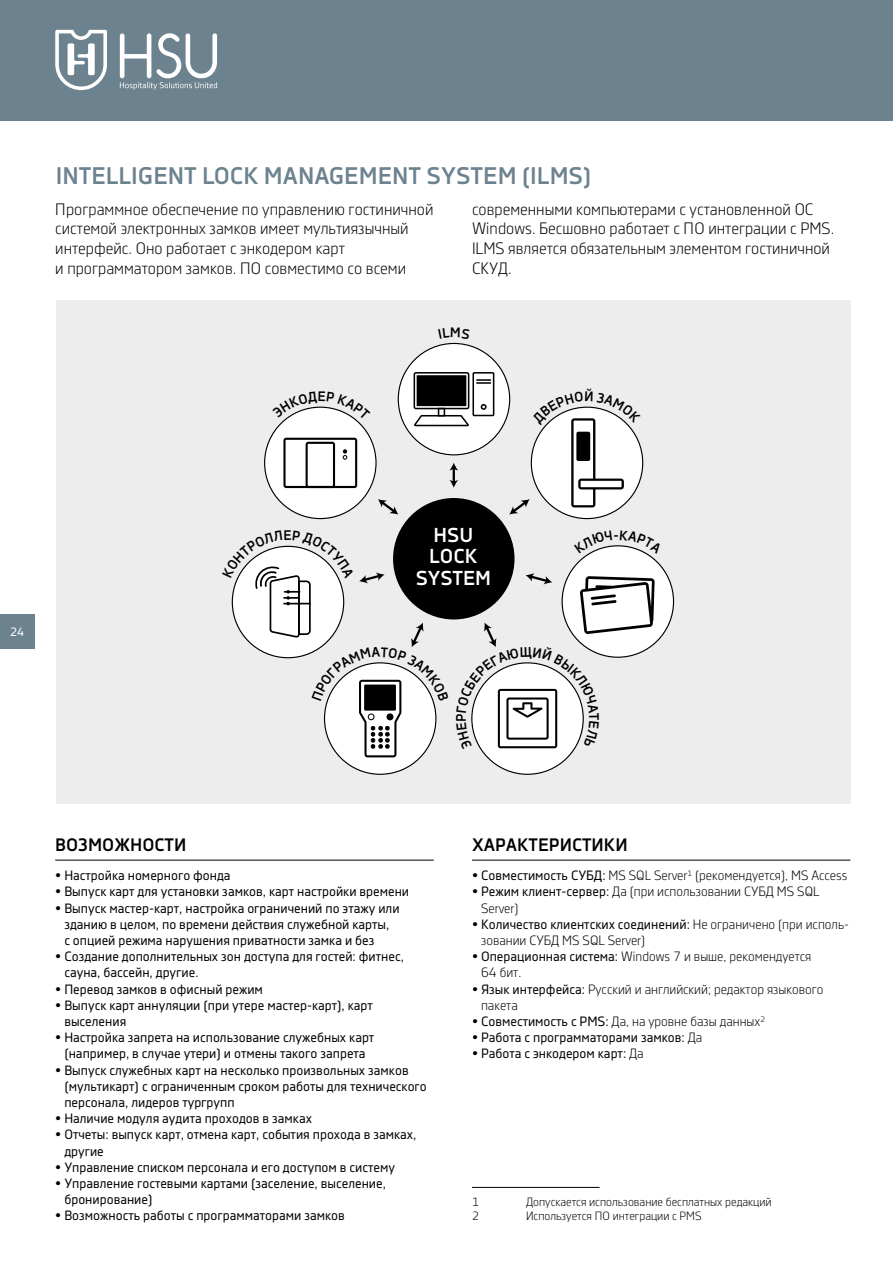
<style>
.page{position:relative;width:893px;height:1263px;background:#fff}
.page>*{position:absolute;margin:0;border:0;box-sizing:border-box;transform-origin:0 0}
.t1{font:700 24px "Decima Nova Pro";color:#6d828f}
.t2{font:700 20.1px/21.6px "Decima Nova Pro";color:#fff;text-align:center}
.t3{font:700 18px "Decima Nova Pro";color:#000}
.t4{font:16.5px/19.8px "Decima Nova Pro Lt";color:#000}
.t5{font:13.5px/16.2px "Decima Nova Pro";color:#000}
.t6{font:13.5px/16.2px "Decima Nova Pro Lt";color:#000}
.t7{font:12px "Decima Nova Pro Lt";color:#000}
.t8{font:12px "Decima Nova Pro";color:#fff}
.s1{font-family:"Decima Nova Pro"}
.s2{font-family:"Decima Nova Pro Lt"}
</style>
<div class="page">
<div style="left:0;top:614px;width:34px;height:34px;background:#6d828f"></div>
<div style="left:0;top:0;width:893px;height:121px;background:#6d828f"></div>
<div style="left:56px;top:300px;width:794px;height:504px;background:#ededed"></div>
<div style="left:393px;top:498px;width:121px;height:121px;background:#000;border-radius:50%"></div>
<div style="left:472px;top:663px;width:111px;height:111px;background:#fff;border-radius:50%"></div>
<div style="left:324px;top:663px;width:112px;height:111px;background:#fff;border-radius:50%"></div>
<div style="left:398px;top:343px;width:112px;height:112px;background:#fff;border-radius:50%"></div>
<div style="left:265px;top:407px;width:111px;height:112px;background:#fff;border-radius:50%"></div>
<svg style="left:414px;top:372px;width:80px;height:54px"></svg>
<svg style="left:283px;top:438px;width:74px;height:50px"></svg>
<div style="left:562px;top:546px;width:111px;height:111px;background:#fff;border-radius:50%"></div>
<svg style="left:378px;top:499px;width:20px;height:15px"></svg>
<svg style="left:449px;top:463px;width:9px;height:25px"></svg>
<hr style="left:55px;top:860px;width:379px;height:1px;background:#000">
<hr style="left:472px;top:860px;width:378px;height:1px;background:#000">
<hr style="left:472px;top:1187px;width:128px;height:1px;background:#000">
<svg style="left:55px;top:30px;width:52px;height:60px"></svg>
<svg style="left:120px;top:33px;width:97px;height:57px"></svg>
<svg style="left:456px;top:573px;width:199px;height:176px"></svg>
<svg style="left:589px;top:545px;width:57px;height:8px"></svg>
<svg style="left:509px;top:389px;width:132px;height:125px"></svg>
<svg style="left:285px;top:406px;width:71px;height:13px"></svg>
<svg style="left:231px;top:530px;width:218px;height:227px"></svg>
<p class="t1" style="left:56px;top:162px;width:537px">INTELLIGENT LOCK MANAGEMENT SYSTEM (ILMS)</p>
<p class="t4" style="left:55px;top:199px;width:380px">Программное обеспечение по управлению гостиничной системой электронных замков имеет мультиязычный интерфейс. Оно работает с энкодером карт<br>и программатором замков. ПО совместимо со всеми</p>
<p class="t4" style="left:472px;top:199px;width:364px">современными компьютерами с установленной ОС Windows. Бесшовно работает с ПО интеграции с PMS.<br>ILMS является обязательным элементом гостиничной СКУД.</p>
<p class="t8" style="left:10px;top:625px;width:15px">24</p>
<p class="t2" style="left:416px;top:525px;width:77px">HSU<br>LOCK<br>SYSTEM</p>
<p class="t3" style="left:55px;top:835px;width:133px">ВОЗМОЖНОСТИ</p>
<p class="t5" style="left:55px;top:867px;width:177px">• Настройка номерного фонда</p>
<p class="t5" style="left:55px;top:884px;width:355px">• Выпуск карт для установки замков, карт настройки времени</p>
<p class="t5" style="left:64px;top:900px;width:337px;text-indent:-9px">• Выпуск мастер-карт, настройка ограничений по этажу или зданию в целом, по времени действия служебной карты,<br>с опцией режима нарушения приватности замка и без</p>
<p class="t5" style="left:64px;top:948px;width:341px;text-indent:-9px">• Создание дополнительных зон доступа для гостей: фитнес, сауна, бассейн, другие.</p>
<p class="t5" style="left:55px;top:981px;width:209px">• Перевод замков в офисный режим</p>
<p class="t5" style="left:64px;top:997px;width:310px;text-indent:-9px">• Выпуск карт аннуляции (при утере мастер-карт), карт выселения</p>
<p class="t5" style="left:55px;top:1029px;width:321px;text-align:center">• Настройка запрета на использование служебных карт (например, в случае утери) и отмены такого запрета</p>
<p class="t5" style="left:64px;top:1062px;width:364px;text-indent:-9px">• Выпуск служебных карт на несколько произвольных замков (мультикарт) с ограниченным сроком работы для технического персонала, лидеров тургрупп</p>
<p class="t5" style="left:55px;top:1110px;width:258px">• Наличие модуля аудита проходов в замках</p>
<p class="t5" style="left:64px;top:1127px;width:354px;text-indent:-9px">• Отчеты: выпуск карт, отмена карт, события прохода в замках, другие</p>
<p class="t5" style="left:55px;top:1159px;width:341px">• Управление списком персонала и его доступом в систему</p>
<p class="t5" style="left:64px;top:1175px;width:323px;text-indent:-9px">• Управление гостевыми картами (заселение, выселение, бронирование)</p>
<p class="t5" style="left:55px;top:1208px;width:291px">• Возможность работы с программаторами замков</p>
<p class="t3" style="left:472px;top:835px;width:157px">ХАРАКТЕРИСТИКИ</p>
<p class="t6" style="left:472px;top:867px;width:377px"><span class="s1">• Совместимость СУБД:</span> MS SQL Server<sup>1</sup> (рекомендуется), MS Access</p>
<p class="t6" style="left:481px;top:883px;width:340px;text-indent:-9px"><span class="s1">• Режим клиент-сервер:</span> Да (при использовании СУБД MS SQL<br>Server)</p>
<p class="t6" style="left:481px;top:916px;width:369px;text-indent:-9px"><span class="s1">• Количество клиентских соединений:</span> Не ограничено (при исполь&shy;зовании СУБД MS SQL Server)</p>
<p class="t6" style="left:481px;top:948px;width:332px;text-indent:-9px"><span class="s1">• Операционная система:</span> Windows 7 и выше, рекомендуется<br>64 бит.</p>
<p class="t6" style="left:481px;top:981px;width:344px;text-indent:-9px"><span class="s1">• Язык интерфейса:</span> Русский и английский; редактор языкового пакета</p>
<p class="t6" style="left:472px;top:1013px;width:294px"><span class="s1">• Совместимость с PMS:</span> Да, на уровне базы данных<sup>2</sup></p>
<p class="t5" style="left:472px;top:1029px;width:232px">• Работа с программаторами замков: <span class="s2">Да</span></p>
<p class="t5" style="left:472px;top:1046px;width:173px">• Работа с энкодером карт: <span class="s2">Да</span></p>
<p class="t7" style="left:472px;top:1195px;width:8px">1</p>
<p class="t7" style="left:526px;top:1195px;width:247px">Допускается использование бесплатных редакций</p>
<p class="t7" style="left:472px;top:1209px;width:8px">2</p>
<p class="t7" style="left:526px;top:1209px;width:177px">Используется ПО интеграции с PMS</p>
</div>
